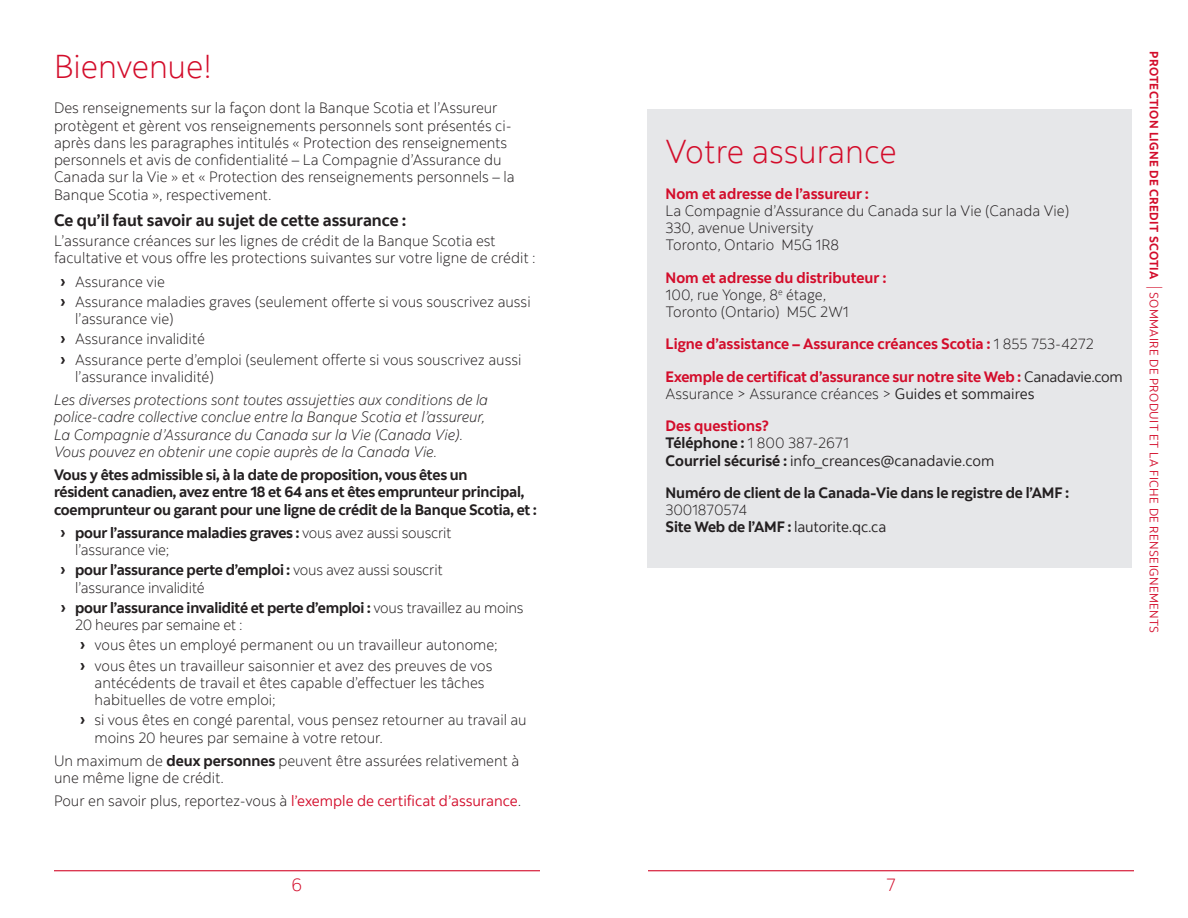
<style>
.page{position:relative;width:1188px;height:918px;background:#fff}
.page>*{position:absolute;margin:0;border:0;box-sizing:border-box;transform-origin:0 0}
.t1{font:300 33px "Scotia";color:#d30d2b}
.t2{font:300 18px "Scotia";color:#d30d2b}
.t3{font:700 16.5px "Scotia";color:#231f20}
.t4{font:300 15px/17.2px "Scotia";color:#231f20}
.t5{font:700 15px/17.2px "Scotia";letter-spacing:-.015em;color:#231f20}
.t6{font:italic 300 15px/17.2px "Scotia";color:#231f20}
.t7{font:700 15px/32.2px "Scotia";letter-spacing:-.01em;color:#d30d2b}
.t8{font:12px "Scotia";letter-spacing:.03em;color:#d30d2b}
.s1{font-family:"Gilroy";font-weight:700;font-size:18px}
.s2{font-weight:700}
.s3{font-weight:400;color:#d30d2b}
.s4{font-weight:700;color:#d30d2b}
.s5{font-weight:300;color:#231f20}
.s6{font-weight:400;color:#231f20}
.s7{font-weight:400}
.s8{font-weight:300}
.s9{font-weight:300;font-size:16.8px}
</style>
<div class="page">
<hr style="left:54px;top:870px;width:486px;height:1px;background:#d30d2b">
<hr style="left:648px;top:870px;width:486px;height:1px;background:#d30d2b">
<div style="left:648px;top:109px;width:484px;height:459px;background:#e6e7e9"></div>
<h1 class="t1" style="left:54px;top:46px;width:159px">Bienvenue!</h1>
<p class="t4" style="left:54px;top:99px;width:462px">Des renseignements sur la façon dont la Banque Scotia et l’Assureur protègent et gèrent vos renseignements personnels sont présentés ci&shy;après dans les paragraphes intitulés « Protection des renseignements personnels et avis de confidentialité – La Compagnie d’Assurance du Canada sur la Vie » et « Protection des renseignements personnels – la Banque Scotia », respectivement.</p>
<p class="t3" style="left:54px;top:210px;width:354px">Ce qu’il faut savoir au sujet de cette assurance :</p>
<p class="t4" style="left:54px;top:232px;width:483px">L’assurance créances sur les lignes de crédit de la Banque Scotia est facultative et vous offre les protections suivantes sur votre ligne de crédit :</p>
<p class="t4" style="left:60px;top:271px;width:472px;line-height:20.2px"><span class="s1">›</span> Assurance vie<br><span class="s1">›</span> Assurance maladies graves (seulement offerte si vous souscrivez aussi</p>
<p class="t4" style="left:60px;top:309px;width:463px;line-height:20.2px;text-indent:15px">l’assurance vie)<br><span class="s1">›</span> Assurance invalidité<br><span class="s1">›</span> Assurance perte d’emploi (seulement offerte si vous souscrivez aussi</p>
<p class="t4" style="left:75px;top:368px;width:141px">l’assurance invalidité)</p>
<p class="t6" style="left:54px;top:391px;width:436px">Les diverses protections sont toutes assujetties aux conditions de la police-cadre collective conclue entre la Banque Scotia et l’assureur, La Compagnie d’Assurance du Canada sur la Vie (Canada Vie).<br>Vous pouvez en obtenir une copie auprès de la Canada Vie.</p>
<p class="t5" style="left:54px;top:466px;width:484px">Vous y êtes admissible si, à la date de proposition, vous êtes un<br>résident canadien, avez entre 18 et 64 ans et êtes emprunteur principal, coemprunteur ou garant pour une ligne de crédit de la Banque Scotia, et :</p>
<p class="t4" style="left:75px;top:524px;width:378px;text-indent:-15px"><span class="s1">›</span> <span class="s2">pour l’assurance maladies graves :</span> vous avez aussi souscrit l’assurance vie;</p>
<p class="t4" style="left:75px;top:561px;width:369px;text-indent:-15px"><span class="s1">›</span> <span class="s2">pour l’assurance perte d’emploi :</span> vous avez aussi souscrit l’assurance invalidité</p>
<p class="t4" style="left:75px;top:599px;width:450px;text-indent:-15px"><span class="s1">›</span> <span class="s2">pour l’assurance invalidité et perte d’emploi :</span> vous travaillez au moins<br>20 heures par semaine et :</p>
<p class="t4" style="left:79px;top:635px;width:420px;line-height:20.2px"><span class="s1">›</span> vous êtes un employé permanent ou un travailleur autonome; <span class="s1">›</span> vous êtes un travailleur saisonnier et avez des preuves de vos</p>
<p class="t4" style="left:94px;top:674px;width:392px">antécédents de travail et êtes capable d’effectuer les tâches habituelles de votre emploi;</p>
<p class="t4" style="left:94px;top:711px;width:434px;text-indent:-15px"><span class="s1">›</span> si vous êtes en congé parental, vous pensez retourner au travail au moins 20 heures par semaine à votre retour.</p>
<p class="t4" style="left:54px;top:752px;width:467px">Un maximum de <span class="s2">deux personnes</span> peuvent être assurées relativement à une même ligne de crédit.</p>
<p class="t4" style="left:54px;top:792px;width:469px">Pour en savoir plus, reportez-vous à <span class="s3">l’exemple de certificat d’assurance</span>.</p>
<h1 class="t1" style="left:666px;top:131px;width:233px">Votre assurance</h1>
<p class="t7" style="left:666px;top:177px;width:205px">Nom et adresse de l’assureur :</p>
<p class="t4" style="left:666px;top:202px;width:405px">La Compagnie d’Assurance du Canada sur la Vie (Canada Vie)<br>330, avenue University<br>Toronto, Ontario M5G 1R8</p>
<p class="t4" style="left:666px;top:269px;width:222px"><span class="s4">Nom et adresse du distributeur :<br></span>100, rue Yonge, 8<sup>e</sup> étage,<br>Toronto (Ontario) M5C 2W1</p>
<p class="t7" style="left:666px;top:328px;width:459px">Ligne d’assistance – Assurance créances Scotia : <span class="s5">1 855 753-4272<br></span>Exemple de certificat d’assurance sur notre site Web : <span class="s6">Canadavie.com</span></p>
<p class="t4" style="left:666px;top:377px;width:370px;line-height:32.2px">Assurance &gt; Assurance créances &gt; <span class="s7">Guides et sommaires<br></span><span class="s4">Des questions?</span></p>
<p class="t5" style="left:666px;top:434px;width:330px">Téléphone : <span class="s8">1 800 387-2671<br></span>Courriel sécurisé : <span class="s7">info_creances@canadavie.com</span></p>
<p class="t5" style="left:666px;top:484px;width:405px">Numéro de client de la Canada-Vie dans le registre de l’AMF :</p>
<p class="t5" style="left:666px;top:501px;width:222px"><span class="s8">3001870574<br></span>Site Web de l’AMF : <span class="s7">lautorite.qc.ca</span></p>
<p class="t8" style="left:1162px;top:51px;width:584px;rotate:90deg"><span class="s2">PROTECTION LIGNE DE CREDIT SCOTIA</span> <span class="s9">|</span> SOMMAIRE DE PRODUIT ET LA FICHE DE RENSEIGNEMENTS</p>
<p class="t2" style="left:292px;top:873px;width:12px">6</p>
<p class="t2" style="left:886px;top:873px;width:11px">7</p>
</div>
